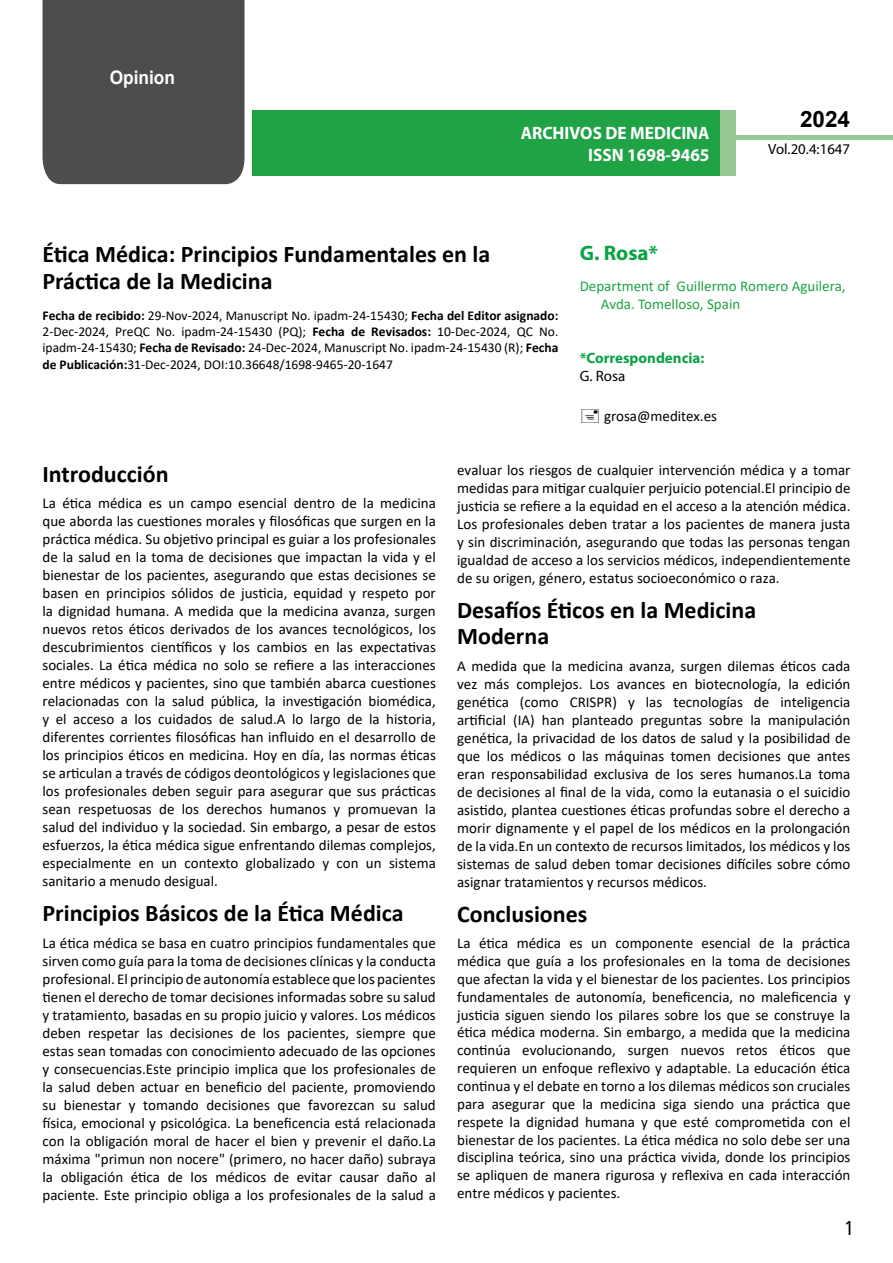
<style>
.page{position:relative;width:893px;height:1263px;background:#fff}
.page>*{position:absolute;margin:0;border:0;box-sizing:border-box;transform-origin:0 0}
.t1{font:25.5px "Tunga";color:#000}
.t2{font:700 24px/26.4px "Calibri";color:#000}
.t3{font:700 22.5px "Arial";color:#000}
.t4{font:700 21px "Myriad Pro";color:#09a245}
.t5{font:700 18.6px "Arial";color:#fff;scale:.93 1}
.t6{font:700 18px/21.6px "Myriad Pro";color:#fff;text-align:right;scale:.96 1}
.t7{font:15px/18px "Calibri";color:#000;text-align:justify}
.t8{font:15px/18px "Calibri";color:#1fa345}
.t9{font:700 15px "Myriad Pro";color:#09a245}
.t10{font:15px "Myriad Pro";color:#000}
.t11{font:14.85px "Myriad Pro";color:#000}
.t12{font:13.5px/16.2px "Calibri";color:#000;text-align:justify}
.s1{font-weight:700}
</style>
<div class="page">
<div style="left:252px;top:110px;width:469px;height:66px;background:#1fa345"></div>
<div style="left:720px;top:110px;width:16px;height:66px;background:#96c896"></div>
<div style="left:43px;top:0;width:201px;height:184px;background:#4c4d4f"></div>
<div style="left:736px;top:135px;width:157px;height:5px;background:#96c996"></div>
<p class="t5" style="left:110px;top:64px;width:72px">Opinion</p>
<p class="t6" style="left:521px;top:122px;width:198px">ARCHIVOS DE MEDICINA<br>ISSN 1698-9465</p>
<h3 class="t3" style="left:800px;top:104px;width:52px">2024</h3>
<p class="t11" style="left:768px;top:140px;width:83px">Vol.20.4:1647</p>
<h2 class="t2" style="left:43px;top:241px;width:449px">Ética Médica: Principios Fundamentales en la<br>Práctica de la Medicina</h2>
<p class="t12" style="left:43px;top:307px;width:517px"><span class="s1">Fecha de recibido:</span> 29-Nov-2024, Manuscript No. ipadm-24-15430; <span class="s1">Fecha del Editor asignado:<br></span>2-Dec-2024, PreQC No. ipadm-24-15430 (PQ); <span class="s1">Fecha de Revisados:</span> 10-Dec-2024, QC No. ipadm-24-15430; <span class="s1">Fecha de Revisado:</span> 24-Dec-2024, Manuscript No. ipadm-24-15430 (R); <span class="s1">Fecha de Publicación:</span>31-Dec-2024, DOI:10.36648/1698-9465-20-1647</p>
<h3 class="t4" style="left:580px;top:239px;width:80px">G. Rosa*</h3>
<p class="t8" style="left:601px;top:276px;width:246px;text-indent:-21px">Department of Guillermo Romero Aguilera,<br>Avda. Tomelloso, Spain</p>
<p class="t9" style="left:580px;top:348px;width:126px">*Correspondencia:</p>
<p class="t10" style="left:580px;top:366px;width:47px">G. Rosa</p>
<p class="t7" style="left:604px;top:407px;width:114px">grosa@meditex.es</p>
<h2 class="t2" style="left:43px;top:460px;width:128px">Introducción</h2>
<p class="t7" style="left:43px;top:494px;width:395px">La ética médica es un campo esencial dentro de la medicina que aborda las cuestiones morales y filosóficas que surgen en la práctica médica. Su objetivo principal es guiar a los profesionales de la salud en la toma de decisiones que impactan la vida y el bienestar de los pacientes, asegurando que estas decisiones se basen en principios sólidos de justicia, equidad y respeto por la dignidad humana. A medida que la medicina avanza, surgen nuevos retos éticos derivados de los avances tecnológicos, los descubrimientos científicos y los cambios en las expectativas sociales. La ética médica no solo se refiere a las interacciones entre médicos y pacientes, sino que también abarca cuestiones relacionadas con la salud pública, la investigación biomédica, y el acceso a los cuidados de salud.A lo largo de la historia, diferentes corrientes filosóficas han influido en el desarrollo de los principios éticos en medicina. Hoy en día, las normas éticas se articulan a través de códigos deontológicos y legislaciones que los profesionales deben seguir para asegurar que sus prácticas sean respetuosas de los derechos humanos y promuevan la salud del individuo y la sociedad. Sin embargo, a pesar de estos esfuerzos, la ética médica sigue enfrentando dilemas complejos, especialmente en un contexto globalizado y con un sistema sanitario a menudo desigual.</p>
<h2 class="t2" style="left:43px;top:900px;width:363px">Principios Básicos de la Ética Médica</h2>
<p class="t7" style="left:43px;top:933px;width:395px">La ética médica se basa en cuatro principios fundamentales que sirven como guía para la toma de decisiones clínicas y la conducta profesional. El principio de autonomía establece que los pacientes tienen el derecho de tomar decisiones informadas sobre su salud y tratamiento, basadas en su propio juicio y valores. Los médicos deben respetar las decisiones de los pacientes, siempre que estas sean tomadas con conocimiento adecuado de las opciones y consecuencias.Este principio implica que los profesionales de la salud deben actuar en beneficio del paciente, promoviendo su bienestar y tomando decisiones que favorezcan su salud física, emocional y psicológica. La beneficencia está relacionada con la obligación moral de hacer el bien y prevenir el daño.La máxima "primun non nocere" (primero, no hacer daño) subraya la obligación ética de los médicos de evitar causar daño al paciente. Este principio obliga a los profesionales de la salud a</p>
<p class="t7" style="left:457px;top:460px;width:395px">evaluar los riesgos de cualquier intervención médica y a tomar medidas para mitigar cualquier perjuicio potencial.El principio de justicia se refiere a la equidad en el acceso a la atención médica.<br>Los profesionales deben tratar a los pacientes de manera justa y sin discriminación, asegurando que todas las personas tengan igualdad de acceso a los servicios médicos, independientemente de su origen, género, estatus socioeconómico o raza.</p>
<h2 class="t2" style="left:457px;top:596px;width:301px">Desafíos Éticos en la Medicina<br>Moderna</h2>
<p class="t7" style="left:457px;top:656px;width:395px">A medida que la medicina avanza, surgen dilemas éticos cada vez más complejos. Los avances en biotecnología, la edición genética (como CRISPR) y las tecnologías de inteligencia artificial (IA) han planteado preguntas sobre la manipulación genética, la privacidad de los datos de salud y la posibilidad de que los médicos o las máquinas tomen decisiones que antes eran responsabilidad exclusiva de los seres humanos.La toma de decisiones al final de la vida, como la eutanasia o el suicidio asistido, plantea cuestiones éticas profundas sobre el derecho a morir dignamente y el papel de los médicos en la prolongación de la vida.En un contexto de recursos limitados, los médicos y los sistemas de salud deben tomar decisiones difíciles sobre cómo asignar tratamientos y recursos médicos.</p>
<h2 class="t2" style="left:457px;top:900px;width:132px">Conclusiones</h2>
<p class="t7" style="left:457px;top:934px;width:395px">La ética médica es un componente esencial de la práctica médica que guía a los profesionales en la toma de decisiones que afectan la vida y el bienestar de los pacientes. Los principios fundamentales de autonomía, beneficencia, no maleficencia y justicia siguen siendo los pilares sobre los que se construye la ética médica moderna. Sin embargo, a medida que la medicina continúa evolucionando, surgen nuevos retos éticos que requieren un enfoque reflexivo y adaptable. La educación ética continua y el debate en torno a los dilemas médicos son cruciales para asegurar que la medicina siga siendo una práctica que respete la dignidad humana y que esté comprometida con el bienestar de los pacientes. La ética médica no solo debe ser una disciplina teórica, sino una práctica vivida, donde los principios se apliquen de manera rigurosa y reflexiva en cada interacción entre médicos y pacientes.</p>
<h1 class="t1" style="left:845px;top:1211px;width:9px">1</h1>
</div>
